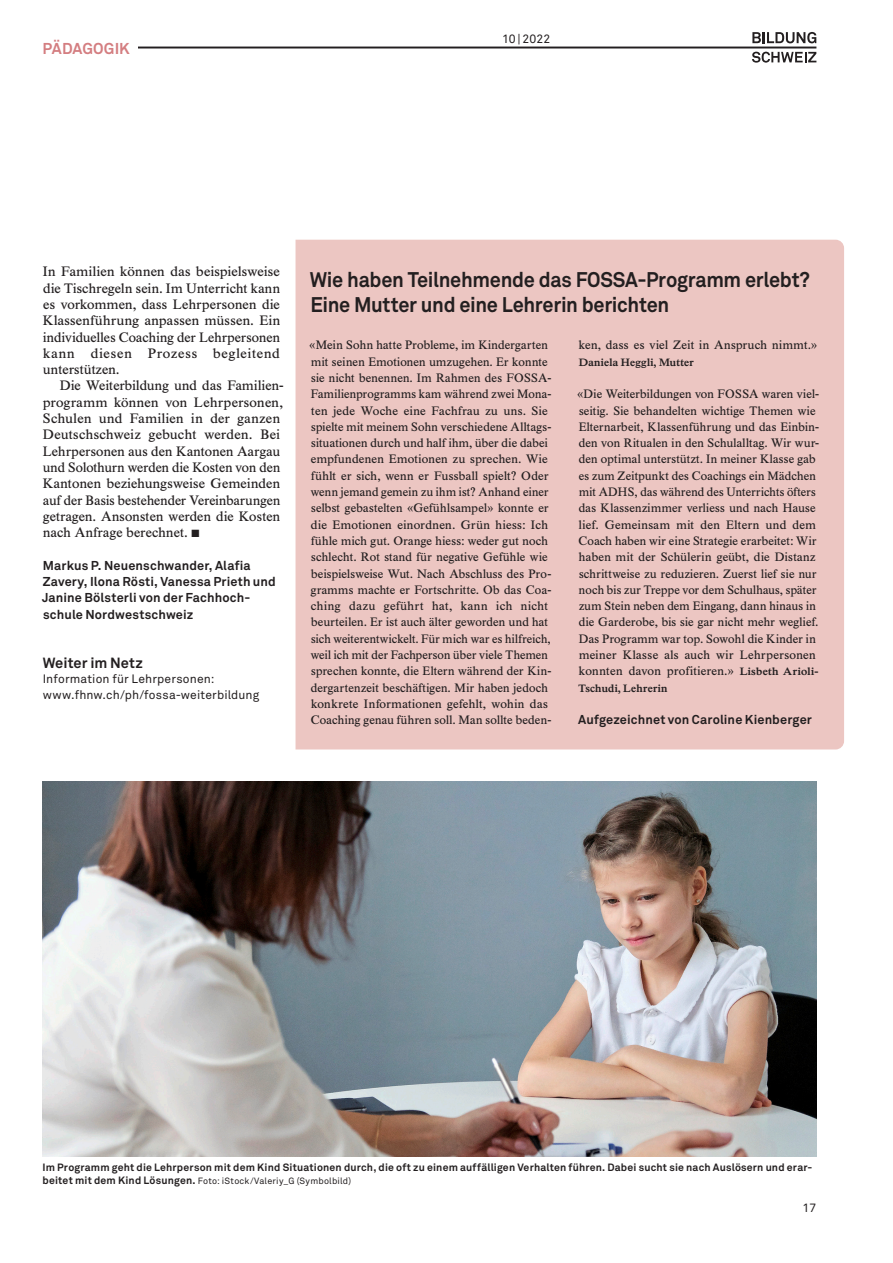
<style>
.page{position:relative;width:893px;height:1263px;background:#fff}
.page>*{position:absolute;margin:0;border:0;box-sizing:border-box;transform-origin:0 0}
.Kasten_Titel_klein_A{font:700 21px/25.5px "Akkurat Pro";letter-spacing:-.015em;color:#231f20;scale:.95 1}
.t1{font:700 15.6px "Akkurat Pro";color:#d47e81}
.Weiter_im_Titel_Akku{font:700 14.7px "Akkurat Pro";letter-spacing:.005em;color:#231f20}
._3sp_Lauftext_Times{font:13.5px/16.4px "Times BQ";letter-spacing:.02em;color:#231f20;text-align:justify}
._3sp_Autor_Akkurat_B{font:700 12.75px/16.4px "Akkurat Pro";letter-spacing:.01em;color:#231f20}
._3sp_Kasten_Lauftext{font:12.15px/16.4px "Times BQ";letter-spacing:.02em;color:#231f20}
.Weiter_im_Text_Akkur{font:12.15px/16.4px "Akkurat Pro";letter-spacing:.01em;color:#231f20}
._3sp_Kasten_Lauftext-2{font:600 10.65px "Times BQ";letter-spacing:.025em;color:#231f20}
.Bildlegende_Akkurat{font:700 10.5px "Akkurat Pro";letter-spacing:.015em;color:#231f20}
.Bildlegende_Akkurat-2{font:9px "Akkurat Pro";letter-spacing:.025em;color:#231f20}
.s1{font-weight:600;font-size:10.65px}
.s2{font-weight:700;font-size:10.5px}
</style>
<div class="page">
<hr style="left:43px;top:47px;width:773px;height:1px;background:#231f20">
<svg style="left:752px;top:52px;width:64px;height:11px"></svg>
<svg style="left:752px;top:32px;width:64px;height:11px"></svg>
<div style="left:43px;top:33px;width:95px;height:29px;background:#fff"></div>
<img style="left:43px;top:782px;width:773px;height:375px">
<div style="left:296px;top:240px;width:548px;height:509px;background:#ecc6c2"></div>
<p class="t1" style="left:43px;top:39px;width:89px">PÄDAGOGIK</p>
<p class="Weiter_im_Text_Akkur" style="left:502px;top:31px;width:50px">10 | 2022</p>
<p class="_3sp_Lauftext_Times" style="left:43px;top:264px;width:239px">In Familien können das beispielsweise die Tischregeln sein. Im Unterricht kann es vorkommen, dass Lehrpersonen die Klassenführung anpassen müssen. Ein individuelles Coaching der Lehrpersonen kann diesen Prozess begleitend unterstützen.</p>
<p class="_3sp_Lauftext_Times" style="left:43px;top:378px;width:243px;text-align:left;text-indent:17px">Die Weiterbildung und das Familien&shy;programm können von Lehrpersonen, Schulen und Familien in der ganzen Deutschschweiz gebucht werden. Bei Lehrpersonen aus den Kantonen Aargau und Solothurn werden die Kosten von den Kantonen beziehungsweise Gemeinden auf der Basis bestehender Vereinbarungen getragen. Ansonsten werden die Kosten nach Anfrage berechnet. ■</p>
<p class="_3sp_Autor_Akkurat_B" style="left:42px;top:557px;width:235px">Markus P. Neuenschwander, Alafia Zavery, Ilona Rösti, Vanessa Prieth und Janine Bölsterli von der Fachhoch&shy;schule Nordwestschweiz</p>
<p class="Weiter_im_Titel_Akku" style="left:43px;top:653px;width:102px">Weiter im Netz</p>
<p class="Weiter_im_Text_Akkur" style="left:43px;top:670px;width:218px">Information für Lehrpersonen: www.fhnw.ch/ph/fossa-weiterbildung</p>
<p class="Kasten_Titel_klein_A" style="left:310px;top:266px;width:528px">Wie haben Teilnehmende das FOSSA-Programm erlebt?<br>Eine Mutter und eine Lehrerin berichten</p>
<p class="_3sp_Kasten_Lauftext" style="left:309px;top:337px;width:243px">«Mein Sohn hatte Probleme, im Kindergarten mit seinen Emotionen umzugehen. Er konnte sie nicht benennen. Im Rahmen des FOSSA-Familienprogramms kam während zwei Mona&shy;ten jede Woche eine Fachfrau zu uns. Sie spielte mit meinem Sohn verschiedene Alltags&shy;situationen durch und half ihm, über die dabei empfundenen Emotionen zu sprechen. Wie fühlt er sich, wenn er Fussball spielt? Oder wenn jemand gemein zu ihm ist? Anhand einer selbst gebastelten «Gefühlsampel» konnte er die Emotionen einordnen. Grün hiess: Ich fühle mich gut. Orange hiess: weder gut noch schlecht. Rot stand für negative Gefühle wie beispielsweise Wut. Nach Abschluss des Pro&shy;gramms machte er Fortschritte. Ob das Coa&shy;ching dazu geführt hat, kann ich nicht beurteilen. Er ist auch älter geworden und hat sich weiterentwickelt. Für mich war es hilfreich, weil ich mit der Fachperson über viele Themen sprechen konnte, die Eltern während der Kin&shy;dergartenzeit beschäftigen. Mir haben jedoch konkrete Informationen gefehlt, wohin das Coaching genau führen soll. Man sollte beden-</p>
<p class="_3sp_Kasten_Lauftext" style="left:579px;top:337px;width:240px">ken, dass es viel Zeit in Anspruch nimmt.»</p>
<p class="_3sp_Kasten_Lauftext-2" style="left:579px;top:356px;width:117px">Daniela Heggli, Mutter</p>
<p class="_3sp_Kasten_Lauftext" style="left:577px;top:386px;width:243px">«Die Weiterbildungen von FOSSA waren viel&shy;seitig. Sie behandelten wichtige Themen wie Elternarbeit, Klassenführung und das Einbin&shy;den von Ritualen in den Schulalltag. Wir wur&shy;den optimal unterstützt. In meiner Klasse gab es zum Zeitpunkt des Coachings ein Mädchen mit ADHS, das während des Unterrichts öfters das Klassenzimmer verliess und nach Hause lief. Gemeinsam mit den Eltern und dem Coach haben wir eine Strategie erarbeitet: Wir haben mit der Schülerin geübt, die Distanz schrittweise zu reduzieren. Zuerst lief sie nur noch bis zur Treppe vor dem Schulhaus, später zum Stein neben dem Eingang, dann hinaus in die Garderobe, bis sie gar nicht mehr weglief.<br>Das Programm war top. Sowohl die Kinder in meiner Klasse als auch wir Lehrpersonen konnten davon profitieren.» <span class="s1">Lisbeth Arioli-</span></p>
<p class="_3sp_Kasten_Lauftext-2" style="left:578px;top:682px;width:91px">Tschudi, Lehrerin</p>
<p class="_3sp_Autor_Akkurat_B" style="left:578px;top:711px;width:235px">Aufgezeichnet von Caroline Kienberger</p>
<p class="Bildlegende_Akkurat" style="left:43px;top:1160px;width:771px">Im Programm geht die Lehrperson mit dem Kind Situationen durch, die oft zu einem auffälligen Verhalten führen. Dabei sucht sie nach Auslösern und erar-</p>
<p class="Bildlegende_Akkurat-2" style="left:43px;top:1175px;width:310px"><span class="s2">beitet mit dem Kind Lösungen.</span> Foto: iStock/Valeriy_G (Symbolbild)</p>
<p class="Weiter_im_Text_Akkur" style="left:802px;top:1199px;width:15px">17</p>
</div>
